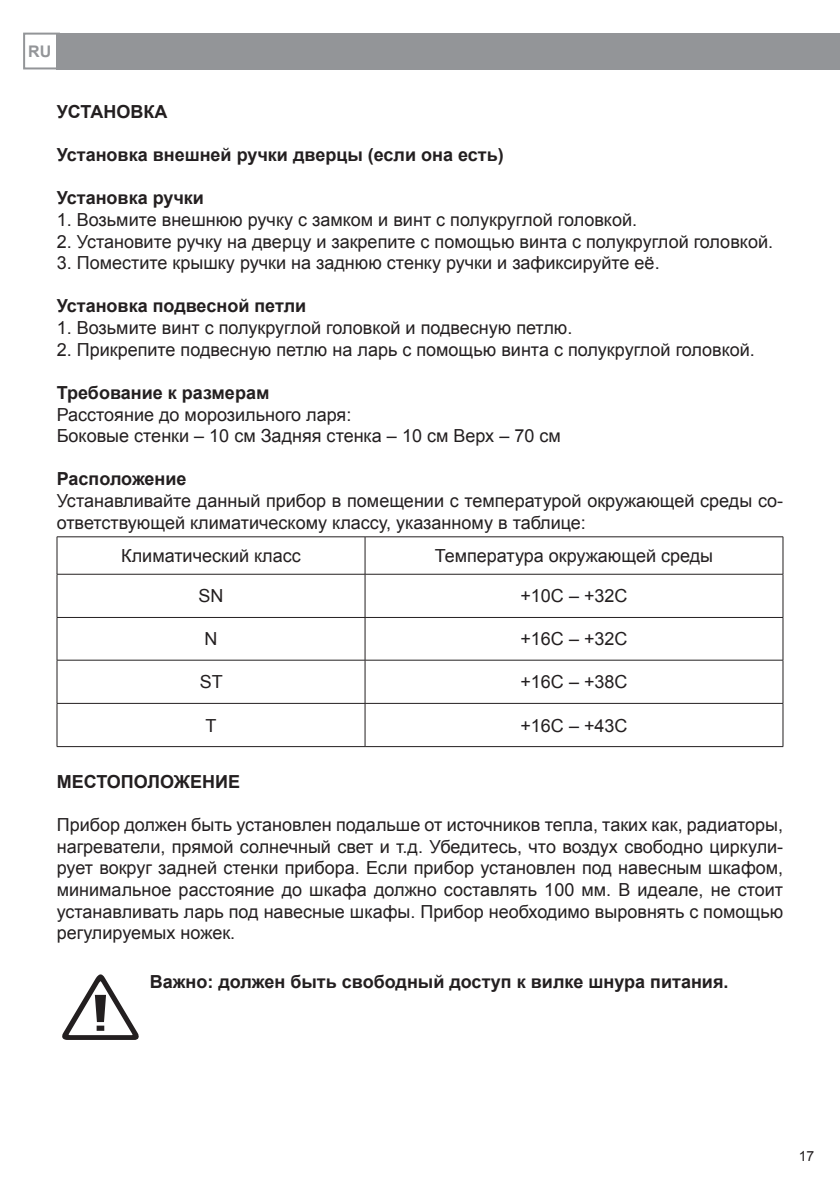
<style>
.page{position:relative;width:840px;height:1191px;background:#fff}
.page>*{position:absolute;margin:0;border:0;box-sizing:border-box;transform-origin:0 0}
.t1{font:18px/21.6px "Arial";color:#231f20}
.t2{font:700 18px "Arial";color:#231f20}
.t3{font:700 16px "Arial";color:#939598}
.t4{font:14px "Arial";color:#231f20}
</style>
<div class="page">
<div style="left:57px;top:33px;width:782px;height:36px;background:#939598"></div>
<div style="left:23px;top:33px;width:37px;height:36px;border:2px solid #939598"></div>
<hr style="left:57px;top:536px;width:308px;height:1px;background:#231f20">
<hr style="left:57px;top:537px;width:1px;height:37px;background:#231f20">
<hr style="left:365px;top:536px;width:417px;height:1px;background:#231f20">
<hr style="left:364px;top:537px;width:1px;height:37px;background:#231f20">
<hr style="left:782px;top:537px;width:1px;height:37px;background:#231f20">
<hr style="left:57px;top:574px;width:308px;height:1px;background:#231f20">
<hr style="left:57px;top:574px;width:1px;height:43px;background:#231f20">
<hr style="left:365px;top:574px;width:417px;height:1px;background:#231f20">
<hr style="left:364px;top:574px;width:1px;height:43px;background:#231f20">
<hr style="left:782px;top:574px;width:1px;height:43px;background:#231f20">
<hr style="left:57px;top:617px;width:308px;height:1px;background:#231f20">
<hr style="left:57px;top:617px;width:1px;height:43px;background:#231f20">
<hr style="left:365px;top:617px;width:417px;height:1px;background:#231f20">
<hr style="left:364px;top:617px;width:1px;height:43px;background:#231f20">
<hr style="left:782px;top:617px;width:1px;height:43px;background:#231f20">
<hr style="left:57px;top:660px;width:308px;height:1px;background:#231f20">
<hr style="left:57px;top:660px;width:1px;height:43px;background:#231f20">
<hr style="left:365px;top:660px;width:417px;height:1px;background:#231f20">
<hr style="left:364px;top:660px;width:1px;height:43px;background:#231f20">
<hr style="left:782px;top:660px;width:1px;height:43px;background:#231f20">
<hr style="left:57px;top:703px;width:308px;height:1px;background:#231f20">
<hr style="left:57px;top:703px;width:1px;height:43px;background:#231f20">
<hr style="left:365px;top:703px;width:417px;height:1px;background:#231f20">
<hr style="left:364px;top:703px;width:1px;height:43px;background:#231f20">
<hr style="left:782px;top:703px;width:1px;height:43px;background:#231f20">
<hr style="left:57px;top:746px;width:308px;height:1px;background:#231f20">
<hr style="left:365px;top:746px;width:417px;height:1px;background:#231f20">
<svg style="left:62px;top:974px;width:77px;height:66px"></svg>
<p class="t3" style="left:28px;top:41px;width:24px">RU</p>
<p class="t2" style="left:57px;top:100px;width:112px">Установка</p>
<p class="t2" style="left:57px;top:143px;width:448px">Установка внешней ручки дверцы (если она есть)</p>
<p class="t2" style="left:57px;top:186px;width:149px">Установка ручки</p>
<p class="t1" style="left:57px;top:209px;width:581px">1. Возьмите внешнюю ручку с замком и винт с полукруглой головкой.</p>
<p class="t1" style="left:57px;top:231px;width:717px">2. Установите ручку на дверцу и закрепите с помощью винта с полукруглой головкой.</p>
<p class="t1" style="left:57px;top:252px;width:604px">3. Поместите крышку ручки на заднюю стенку ручки и зафиксируйте её.</p>
<p class="t2" style="left:57px;top:294px;width:251px">Установка подвесной петли</p>
<p class="t1" style="left:57px;top:317px;width:517px">1. Возьмите винт с полукруглой головкой и подвесную петлю.</p>
<p class="t1" style="left:57px;top:339px;width:699px">2. Прикрепите подвесную петлю на ларь с помощью винта с полукруглой головкой.</p>
<p class="t2" style="left:57px;top:380px;width:214px">Требование к размерам</p>
<p class="t1" style="left:57px;top:403px;width:505px">Расстояние до морозильного ларя:<br>Боковые стенки – 10 см Задняя стенка – 10 см Верх – 70 см</p>
<p class="t2" style="left:57px;top:467px;width:131px">Расположение</p>
<p class="t1" style="left:57px;top:490px;width:727px">Устанавливайте данный прибор в помещении с температурой окружающей среды со&shy;ответствующей климатическому классу, указанному в таблице:</p>
<p class="t1" style="left:121px;top:545px;width:181px">Климатический класс</p>
<p class="t1" style="left:434px;top:545px;width:280px">Температура окружающей среды</p>
<p class="t1" style="left:198px;top:585px;width:27px">SN</p>
<p class="t1" style="left:520px;top:585px;width:109px">+10С – +32С</p>
<p class="t1" style="left:204px;top:628px;width:14px">N</p>
<p class="t1" style="left:520px;top:628px;width:109px">+16С – +32С</p>
<p class="t1" style="left:199px;top:671px;width:25px">ST</p>
<p class="t1" style="left:520px;top:671px;width:109px">+16С – +38С</p>
<p class="t1" style="left:205px;top:714px;width:12px">Т</p>
<p class="t1" style="left:520px;top:714px;width:109px">+16С – +43С</p>
<p class="t2" style="left:57px;top:769px;width:185px">Местоположение</p>
<p class="t1" style="left:57px;top:814px;width:727px;text-align:justify">Прибор должен быть установлен подальше от источников тепла, таких как, радиаторы, нагреватели, прямой солнечный свет и т.д. Убедитесь, что воздух свободно циркули&shy;рует вокруг задней стенки прибора. Если прибор установлен под навесным шкафом, минимальное расстояние до шкафа должно составлять 100 мм. В идеале, не стоит устанавливать ларь под навесные шкафы. Прибор необходимо выровнять с помощью регулируемых ножек.</p>
<p class="t2" style="left:150px;top:969px;width:580px">Важно: должен быть свободный доступ к вилке шнура питания.</p>
<p class="t4" style="left:798px;top:1147px;width:17px">17</p>
</div>
